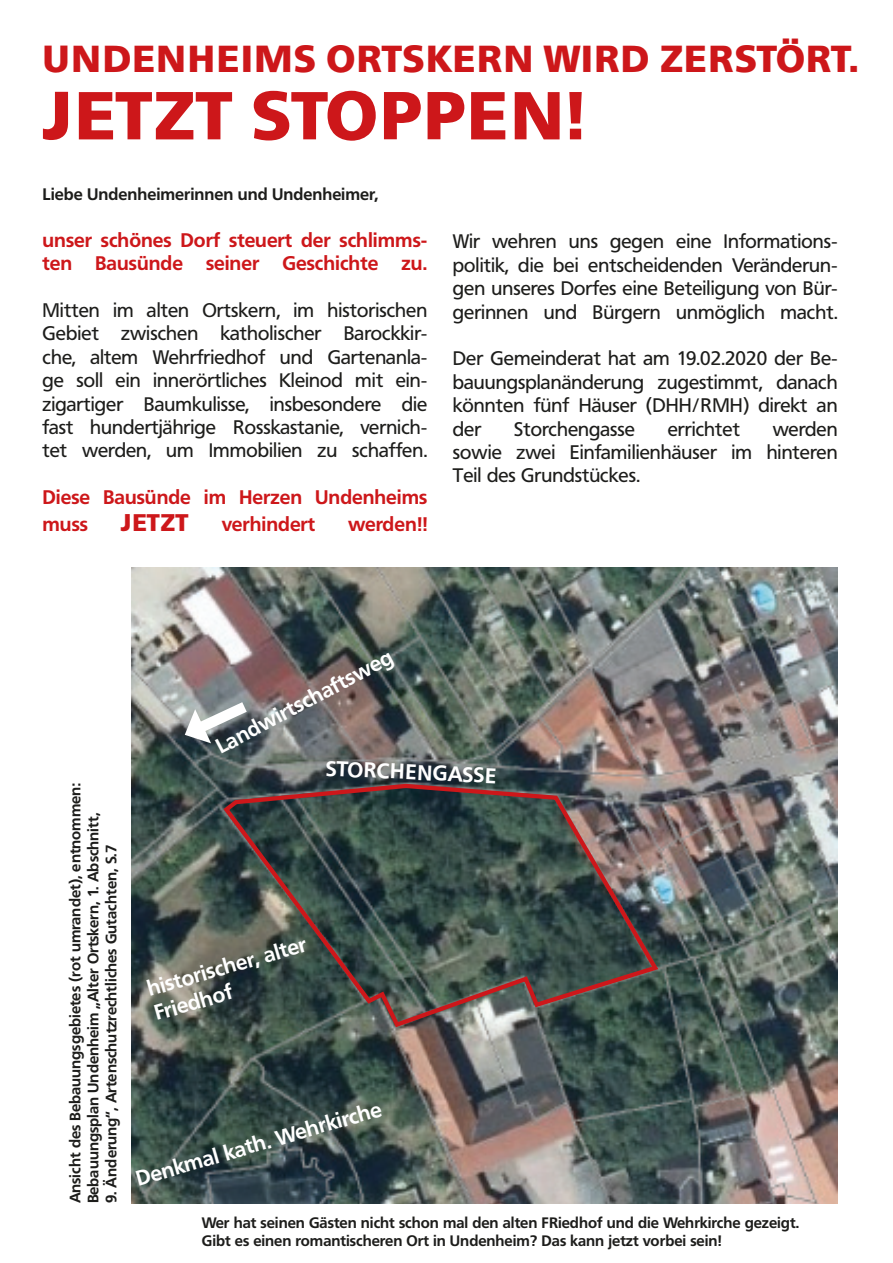
<style>
.page{position:relative;width:893px;height:1263px;background:#fff}
.page>*{position:absolute;margin:0;border:0;box-sizing:border-box;transform-origin:0 0}
.t1{font:900 67.5px "Frutiger BQ";letter-spacing:.02em;color:#cd171a}
.t2{font:900 37.5px "Frutiger BQ";letter-spacing:.04em;color:#cd171a}
.t3{font:900 24px "Frutiger BQ";letter-spacing:.01em;color:#cd171a}
.t4{font:700 21.15px "Frutiger BQ";color:#fff}
.t5{font:19.5px/23.4px "Frutiger BQ";color:#1d1d1b;text-align:justify}
.t6{font:700 19.5px/23.4px "Frutiger BQ";color:#cd171a}
.t7{font:700 16.5px "Frutiger BQ";color:#1d1d1b}
.t8{font:700 15px/18px "Frutiger BQ";color:#1d1d1b}
</style>
<div class="page">
<img style="left:132px;top:568px;width:706px;height:635px">
<svg style="left:220px;top:782px;width:441px;height:248px;background:#48504c"></svg>
<svg style="left:182px;top:693px;width:77px;height:51px"></svg>
<p class="t2" style="left:43px;top:36px;width:817px">UNDENHEIMS ORTSKERN WIRD ZERSTÖRT.</p>
<p class="t1" style="left:43px;top:75px;width:543px">JETZT STOPPEN!</p>
<p class="t7" style="left:43px;top:184px;width:337px">Liebe Undenheimerinnen und Undenheimer,</p>
<p class="t6" style="left:43px;top:228px;width:386px">unser schönes Dorf steuert der schlimms&shy;ten Bausünde seiner Geschichte zu.</p>
<p class="t5" style="left:43px;top:299px;width:386px">Mitten im alten Ortskern, im historischen Gebiet zwischen katholischer Barockkir&shy;che, altem Wehrfriedhof und Gartenanla&shy;ge soll ein innerörtliches Kleinod mit ein&shy;zigartiger Baumkulisse, insbesondere die fast hundertjährige Rosskastanie, vernich&shy;tet werden, um Immobilien zu schaffen.</p>
<p class="t6" style="left:43px;top:486px;width:386px">Diese Bausünde im Herzen Undenheims</p>
<p class="t6" style="left:43px;top:513px;width:47px">muss</p>
<p class="t3" style="left:121px;top:508px;width:69px">JETZT</p>
<p class="t6" style="left:222px;top:513px;width:95px">verhindert</p>
<p class="t6" style="left:348px;top:513px;width:81px">werden!!</p>
<p class="t5" style="left:453px;top:230px;width:386px">Wir wehren uns gegen eine Informations-</p>
<p class="t5" style="left:453px;top:253px;width:386px">politik, die bei entscheidenden Veränderun-</p>
<p class="t5" style="left:453px;top:277px;width:386px">gen unseres Dorfes eine Beteiligung von Bür&shy;gerinnen und Bürgern unmöglich macht.</p>
<p class="t5" style="left:453px;top:347px;width:386px">Der Gemeinderat hat am 19.02.2020 der Be&shy;bauungsplanänderung zugestimmt, danach könnten fünf Häuser (DHH/RMH) direkt an</p>
<p class="t5" style="left:453px;top:417px;width:30px">der</p>
<p class="t5" style="left:514px;top:417px;width:123px">Storchengasse</p>
<p class="t5" style="left:668px;top:417px;width:74px">errichtet</p>
<p class="t5" style="left:773px;top:417px;width:66px">werden</p>
<p class="t5" style="left:453px;top:441px;width:386px">sowie zwei Einfamilienhäuser im hinteren</p>
<p class="t5" style="left:453px;top:464px;width:189px">Teil des Grundstückes.</p>
<p class="t4" style="left:212px;top:736px;width:198px;rotate:-28deg">Landwirtschaftsweg</p>
<p class="t8" style="left:66px;top:1203px;width:422px;rotate:-90deg">Ansicht des Bebauungsgebietes (rot umrandet), entnommen:<br>Bebauungsplan Undenheim „Alter Ortskern, 1. Abschnitt,</p>
<p class="t8" style="left:102px;top:1203px;width:360px;rotate:-90deg">9. Änderung“, Artenschutzrechtliches Gutachten, S.7</p>
<p class="t4" style="left:326px;top:756px;width:172px;rotate:2deg">STORCHENGASSE</p>
<p class="t4" style="left:144px;top:977px;width:166px;rotate:-16deg">historischer, alter</p>
<p class="t4" style="left:151px;top:1001px;width:82px;rotate:-16deg">Friedhof</p>
<p class="t4" style="left:133px;top:1166px;width:256px;rotate:-16deg">Denkmal kath. Wehrkirche</p>
<p class="t8" style="left:202px;top:1214px;width:599px">Wer hat seinen Gästen nicht schon mal den alten FRiedhof und die Wehrkirche gezeigt.</p>
<p class="t8" style="left:202px;top:1232px;width:521px">Gibt es einen romantischeren Ort in Undenheim? Das kann jetzt vorbei sein!</p>
</div>
